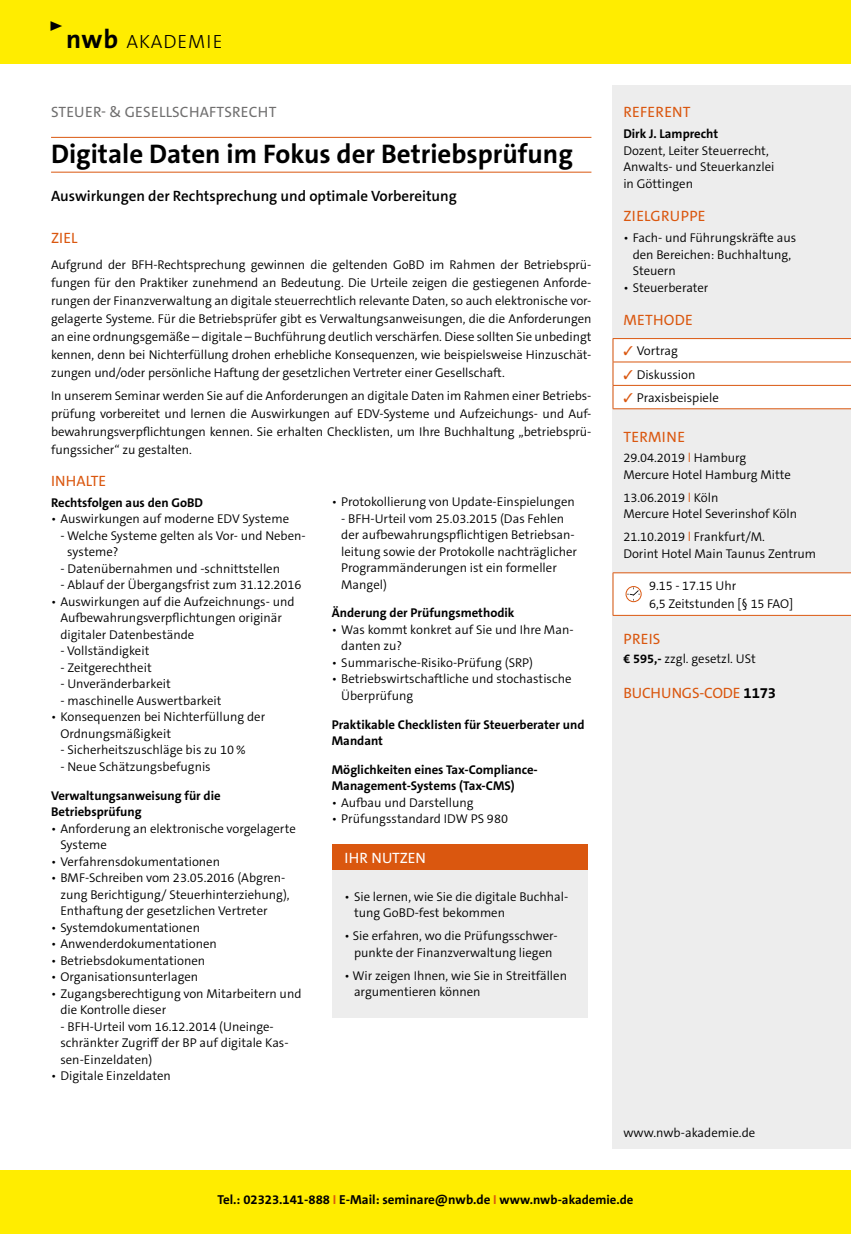
<style>
.page{position:relative;width:851px;height:1234px;background:#fff}
.page>*{position:absolute;margin:0;border:0;box-sizing:border-box;transform-origin:0 0}
.t1{font:27.6px "The Sans Expert";color:#000}
.t2{font:700 27px "The Sans C5";color:#000}
.t3{font:300 19.2px "The Sans B3";letter-spacing:.05em;color:#000}
.t4{font:600 15px "The Sans C5";color:#000}
.t5{font:15px "The Sans C5";letter-spacing:.02em;color:#da570f}
.t6{font:15px "The Sans C5";letter-spacing:.02em;color:#706f6f}
.t7{font:15px "The Sans C5";letter-spacing:-.01em;color:#da570f}
.t8{font:15px "The Sans C5";color:#fff}
.t9{font:15px "The Sans C5";color:#da570f}
.t10{font:700 13.05px "The Sans C5";color:#000}
.t11{font:300 12.75px/16.5px "The Sans C5";color:#000}
.t12{font:700 12.75px/16.5px "The Sans C5";color:#000}
.s1{font-family:"The Sans B7";font-weight:700;font-size:26.4px}
.s2{color:#da570f}
.s3{font-weight:700}
.s4{font-weight:700;color:#000}
.s5{font-size:12.75px}
</style>
<div class="page">
<div style="left:0;top:0;width:850px;height:64px;background:#ffed00"></div>
<div style="left:0;top:1169px;width:850px;height:64px;background:#ffed00"></div>
<div style="left:612px;top:85px;width:238px;height:1063px;background:#ededed"></div>
<hr style="left:51px;top:137px;width:540px;height:1px;background:#da570f">
<hr style="left:51px;top:172px;width:540px;height:1px;background:#da570f">
<div style="left:612px;top:339px;width:238px;height:69px;background:#fff"></div>
<hr style="left:612px;top:338px;width:238px;height:1px;background:#da570f">
<hr style="left:612px;top:361px;width:238px;height:1px;background:#da570f">
<hr style="left:612px;top:385px;width:238px;height:1px;background:#da570f">
<hr style="left:612px;top:408px;width:238px;height:1px;background:#da570f">
<div style="left:332px;top:844px;width:255px;height:26px;background:#da570f"></div>
<div style="left:332px;top:870px;width:255px;height:147px;background:#ededed"></div>
<div style="left:613px;top:572px;width:237px;height:43px;background:#fff"></div>
<hr style="left:612px;top:572px;width:238px;height:1px;background:#da570f">
<hr style="left:612px;top:573px;width:1px;height:42px;background:#da570f">
<hr style="left:612px;top:615px;width:238px;height:1px;background:#da570f">
<div style="left:625px;top:586px;width:16px;height:16px;border:1px solid #da570f;border-radius:50%"></div>
<svg style="left:627px;top:587px;width:13px;height:13px"></svg>
<h1 class="t1" style="left:48px;top:6px;width:17px">ÿ</h1>
<h3 class="t3" style="left:66px;top:32px;width:158px"><span class="s1">nwb</span> AKADEMIE</h3>
<p class="t6" style="left:51px;top:103px;width:227px">STEUER- &amp; GESELLSCHAFTSRECHT</p>
<h2 class="t2" style="left:51px;top:137px;width:523px">Digitale Daten im Fokus der Betriebsprüfung</h2>
<p class="t4" style="left:51px;top:186px;width:407px">Auswirkungen der Rechtsprechung und optimale Vorbereitung</p>
<p class="t5" style="left:51px;top:228px;width:28px">ZIEL</p>
<p class="t11" style="left:51px;top:256px;width:542px;line-height:18px;text-align:justify">Aufgrund der BFH-Rechtsprechung gewinnen die geltenden GoBD im Rahmen der Betriebsprü&shy;fungen für den Praktiker zunehmend an Bedeutung. Die Urteile zeigen die gestiegenen Anforde&shy;rungen der Finanzverwaltung an digitale steuerrechtlich relevante Daten, so auch elektronische vor&shy;gelagerte Systeme. Für die Betriebsprüfer gibt es Verwaltungsanweisungen, die die Anforderungen an eine ordnungsgemäße – digitale – Buchführung deutlich verschärfen. Diese sollten Sie unbedingt kennen, denn bei Nichterfüllung drohen erhebliche Konsequenzen, wie beispielsweise Hinzuschät&shy;zungen und/oder persönliche Haftung der gesetzlichen Vertreter einer Gesellschaft.</p>
<p class="t11" style="left:51px;top:386px;width:542px;line-height:18px;text-align:justify">In unserem Seminar werden Sie auf die Anforderungen an digitale Daten im Rahmen einer Betriebs&shy;prüfung vorbereitet und lernen die Auswirkungen auf EDV-Systeme und Aufzeichungs- und Auf&shy;bewahrungsverpflichtungen kennen. Sie erhalten Checklisten, um Ihre Buchhaltung „betriebsprü&shy;fungssicher“ zu gestalten.</p>
<p class="t9" style="left:51px;top:471px;width:57px">INHALTE</p>
<p class="t12" style="left:51px;top:494px;width:153px">Rechtsfolgen aus den GoBD</p>
<p class="t11" style="left:51px;top:510px;width:239px">• Auswirkungen auf moderne EDV Systeme</p>
<p class="t11" style="left:67px;top:527px;width:240px;text-indent:-7px">- Welche Systeme gelten als Vor- und Neben&shy;systeme?</p>
<p class="t11" style="left:60px;top:560px;width:221px">- Datenübernahmen und -schnittstellen</p>
<p class="t11" style="left:60px;top:576px;width:243px">- Ablauf der Übergangsfrist zum 31.12.2016</p>
<p class="t11" style="left:60px;top:593px;width:235px;text-indent:-9px">• Auswirkungen auf die Aufzeichnungs- und<br>Aufbewahrungsverpflichtungen originär digitaler Datenbestände</p>
<p class="t11" style="left:60px;top:642px;width:90px">- Vollständigkeit</p>
<p class="t11" style="left:60px;top:659px;width:93px">- Zeitgerechtheit</p>
<p class="t11" style="left:60px;top:675px;width:112px">- Unveränderbarkeit</p>
<p class="t11" style="left:60px;top:692px;width:163px">- maschinelle Auswertbarkeit</p>
<p class="t11" style="left:60px;top:708px;width:206px;text-indent:-9px">• Konsequenzen bei Nichterfüllung der<br>Ordnungsmäßigkeit</p>
<p class="t11" style="left:60px;top:741px;width:187px">- Sicherheitszuschläge bis zu 10 %</p>
<p class="t11" style="left:60px;top:758px;width:152px">- Neue Schätzungsbefugnis</p>
<p class="t12" style="left:51px;top:787px;width:171px">Verwaltungsanweisung für die<br>Betriebsprüfung</p>
<p class="t11" style="left:60px;top:820px;width:237px;text-indent:-9px">• Anforderung an elektronische vorgelagerte<br>Systeme</p>
<p class="t11" style="left:51px;top:853px;width:170px">• Verfahrensdokumentationen</p>
<p class="t11" style="left:60px;top:869px;width:231px;text-indent:-9px">• BMF-Schreiben vom 23.05.2016 (Abgren&shy;zung Berichtigung/ Steuerhinterziehung),<br>Enthaftung der gesetzlichen Vertreter</p>
<p class="t11" style="left:51px;top:919px;width:150px">• Systemdokumentationen</p>
<p class="t11" style="left:51px;top:935px;width:167px">• Anwenderdokumentationen</p>
<p class="t11" style="left:51px;top:952px;width:156px">• Betriebsdokumentationen</p>
<p class="t11" style="left:51px;top:968px;width:149px">• Organisationsunterlagen</p>
<p class="t11" style="left:60px;top:985px;width:242px;text-indent:-9px">• Zugangsberechtigung von Mitarbeitern und die Kontrolle dieser</p>
<p class="t11" style="left:60px;top:1017px;width:230px">- BFH-Urteil vom 16.12.2014 (Uneinge&shy;schränkter Zugriff der BP auf digitale Kas&shy;sen-Einzeldaten)</p>
<p class="t11" style="left:51px;top:1067px;width:121px">• Digitale Einzeldaten</p>
<p class="t11" style="left:332px;top:493px;width:244px">• Protokollierung von Update-Einspielungen</p>
<p class="t11" style="left:341px;top:510px;width:237px">- BFH-Urteil vom 25.03.2015 (Das Fehlen der aufbewahrungspflichtigen Betriebsan&shy;leitung sowie der Protokolle nachträglicher Programmänderungen ist ein formeller Mangel)</p>
<p class="t12" style="left:332px;top:604px;width:184px">Änderung der Prüfungsmethodik</p>
<p class="t11" style="left:341px;top:621px;width:234px;text-indent:-9px">• Was kommt konkret auf Sie und Ihre Man&shy;danten zu?</p>
<p class="t11" style="left:332px;top:654px;width:203px">• Summarische-Risiko-Prüfung (SRP)</p>
<p class="t11" style="left:341px;top:670px;width:232px;text-indent:-9px">• Betriebswirtschaftliche und stochastische<br>Überprüfung</p>
<p class="t12" style="left:332px;top:716px;width:254px">Praktikable Checklisten für Steuerberater und<br>Mandant</p>
<p class="t12" style="left:332px;top:761px;width:207px">Möglichkeiten eines Tax-Compliance-<br>Management-Systems (Tax-CMS)</p>
<p class="t11" style="left:332px;top:794px;width:143px">• Aufbau und Darstellung</p>
<p class="t11" style="left:332px;top:810px;width:178px">• Prüfungsstandard IDW PS 980</p>
<p class="t8" style="left:344px;top:848px;width:83px">IHR NUTZEN</p>
<p class="t11" style="left:354px;top:888px;width:216px;text-indent:-9px">• Sie lernen, wie Sie die digitale Buchhal&shy;tung GoBD-fest bekommen</p>
<p class="t11" style="left:344px;top:927px;width:214px;text-align:center">• Sie erfahren, wo die Prüfungsschwer&shy;punkte der Finanzverwaltung liegen</p>
<p class="t11" style="left:354px;top:967px;width:214px;text-indent:-9px">• Wir zeigen Ihnen, wie Sie in Streitfällen argumentieren können</p>
<p class="t5" style="left:623px;top:103px;width:69px">REFERENT</p>
<p class="t12" style="left:623px;top:126px;width:96px">Dirk J. Lamprecht</p>
<p class="t11" style="left:623px;top:142px;width:152px">Dozent, Leiter Steuerrecht,<br>Anwalts- und Steuerkanzlei in Göttingen</p>
<p class="t5" style="left:623px;top:206px;width:84px">ZIELGRUPPE</p>
<p class="t11" style="left:632px;top:229px;width:165px;text-indent:-9px">• Fach- und Führungskräfte aus den Bereichen: Buchhaltung,<br>Steuern</p>
<p class="t11" style="left:623px;top:279px;width:87px">• Steuerberater</p>
<p class="t5" style="left:623px;top:310px;width:71px">METHODE</p>
<p class="t11" style="left:623px;top:342px;width:56px"><span class="s2">✓</span> Vortrag</p>
<p class="t11" style="left:623px;top:366px;width:73px"><span class="s2">✓</span> Diskussion</p>
<p class="t11" style="left:623px;top:389px;width:97px"><span class="s2">✓</span> Praxisbeispiele</p>
<p class="t5" style="left:623px;top:427px;width:63px">TERMINE</p>
<p class="t11" style="left:623px;top:450px;width:169px">29.04.2019 <span class="s2">l</span> Hamburg<br>Mercure Hotel Hamburg Mitte</p>
<p class="t11" style="left:623px;top:489px;width:175px">13.06.2019 <span class="s2">l</span> Köln<br>Mercure Hotel Severinshof Köln</p>
<p class="t11" style="left:623px;top:528px;width:194px">21.10.2019 <span class="s2">l</span> Frankfurt/M.<br>Dorint Hotel Main Taunus Zentrum</p>
<p class="t11" style="left:649px;top:576px;width:145px;line-height:18px">9.15 - 17.15 Uhr<br>6,5 Zeitstunden [§ 15 FAO]</p>
<p class="t5" style="left:623px;top:629px;width:39px">PREIS</p>
<p class="t11" style="left:623px;top:650px;width:134px"><span class="s3">€ 595,-</span> zzgl. gesetzl. USt</p>
<p class="t7" style="left:623px;top:682px;width:154px">BUCHUNGS-CODE <span class="s4">1173</span></p>
<p class="t11" style="left:623px;top:1124px;width:133px">www.nwb-akademie.de</p>
<p class="t10" style="left:217px;top:1191px;width:417px">Tel.: 02323.141-888 <span class="s2">I</span> E-Mail: seminare@nwb.de <span class="s2">I</span> <span class="s5">www.nwb-akademie.de</span></p>
</div>
